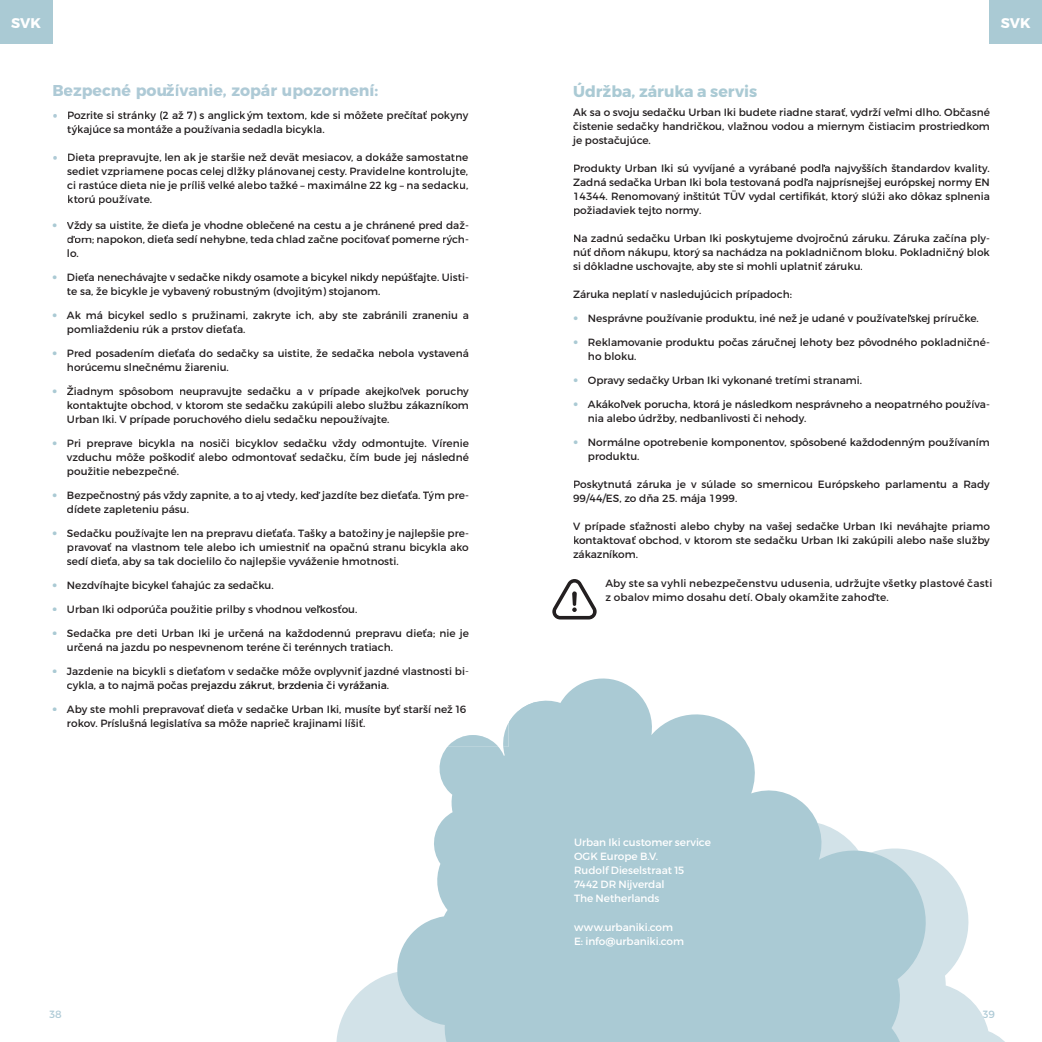
<style>
.page{position:relative;width:1042px;height:1042px;background:#fff}
.page>*{position:absolute;margin:0;border:0;box-sizing:border-box;transform-origin:0 0}
.t1{font:700 15.75px "Montserrat";color:#aecad6}
.t2{font:700 15.75px "Montserrat";color:#aacad4}
.t3{font:700 14px "Montserrat";color:#fff}
.t4{font:10.5px/14px "Montserrat";color:#231f20}
.t5{font:10.5px/14px "Montserrat";letter-spacing:-.005em;color:#fff}
.t6{font:10.5px "Montserrat";color:#aecad6}
.s1{font-size:19.25px;color:#aecad6}
.s2{font-family:"Helvetica Neue";color:#aacad4}
</style>
<div class="page">
<div style="left:990px;top:0;width:52px;height:44px;background:#aacad4"></div>
<svg style="left:933px;top:859px;width:72px;height:183px"></svg>
<svg style="left:536px;top:678px;width:397px;height:364px;fill:#aacad4"></svg>
<div style="left:0;top:0;width:52px;height:44px;background:#aacad4"></div>
<svg style="left:336px;top:973px;width:55px;height:69px;fill:#d2e2e8"></svg>
<svg style="left:391px;top:702px;width:145px;height:340px;fill:#aacad4"></svg>
<svg style="left:343px;top:683px;width:165px;height:64px"></svg>
<svg style="left:552px;top:579px;width:44px;height:40px"></svg>
<h2 class="t3" style="left:11px;top:12px;width:31px">SVK</h2>
<h2 class="t3" style="left:1001px;top:12px;width:31px">SVK</h2>
<h1 class="t1" style="left:52px;top:78px;width:327px">Bezpecné používanie, zopár upozornení:</h1>
<p class="t4" style="left:67px;top:108px;width:403px;text-indent:-15px"><span class="s1">•</span> Pozrite si stránky (2 až 7) s anglick ým textom, kde si môžete prečítať pokyny týkajúce sa montáže a používania sedadla bicykla.</p>
<p class="t4" style="left:67px;top:150px;width:403px;text-align:justify;text-indent:-15px"><span class="s1">•</span> Dieta prepravujte, len ak je staršie než devät mesiacov, a dokáže samostatne sediet vzpriamene pocas celej dlžky plánovanej cesty. Pravidelne kontrolujte, ci rastúce dieta nie je príliš velké alebo tažké – maximálne 22 kg – na sedacku, ktorú používate.</p>
<p class="t4" style="left:67px;top:219px;width:403px;text-align:justify;text-indent:-15px"><span class="s2">•</span> Vždy sa uistite, že dieťa je vhodne oblečené na cestu a je chránené pred daž&shy;ďom; napokon, dieťa sedí nehybne, teda chlad začne pociťovať pomerne rých&shy;lo.</p>
<p class="t4" style="left:67px;top:271px;width:403px;text-indent:-15px"><span class="s2">•</span> Dieťa nenechávajte v sedačke nikdy osamote a bicykel nikdy nepúšťajte. Uisti&shy;te sa, že bicykle je vybavený robustným (dvojitým) stojanom.</p>
<p class="t4" style="left:67px;top:308px;width:403px;text-indent:-15px"><span class="s2">•</span> Ak má bicykel sedlo s pružinami, zakryte ich, aby ste zabránili zraneniu a pomliaždeniu rúk a prstov dieťaťa.</p>
<p class="t4" style="left:67px;top:346px;width:403px;text-indent:-15px"><span class="s2">•</span> Pred posadením dieťaťa do sedačky sa uistite, že sedačka nebola vystavená horúcemu slnečnému žiareniu.</p>
<p class="t4" style="left:67px;top:384px;width:403px;text-align:justify;text-indent:-15px"><span class="s2">•</span> Žiadnym spôsobom neupravujte sedačku a v prípade akejkoľvek poruchy kontaktujte obchod, v ktorom ste sedačku zakúpili alebo službu zákazníkom Urban Iki. V prípade poruchového dielu sedačku nepoužívajte.</p>
<p class="t4" style="left:67px;top:436px;width:403px;text-align:justify;text-indent:-15px"><span class="s2">•</span> Pri preprave bicykla na nosiči bicyklov sedačku vždy odmontujte. Vírenie vzduchu môže poškodiť alebo odmontovať sedačku, čím bude jej následné použitie nebezpečné.</p>
<p class="t4" style="left:67px;top:488px;width:403px;text-indent:-15px"><span class="s2">•</span> Bezpečnostný pás vždy zapnite, a to aj vtedy, keď jazdíte bez dieťaťa. Tým pre&shy;dídete zapleteniu pásu.</p>
<p class="t4" style="left:67px;top:526px;width:403px;text-align:justify;text-indent:-15px"><span class="s2">•</span> Sedačku používajte len na prepravu dieťaťa. Tašky a batožiny je najlepšie pre&shy;pravovať na vlastnom tele alebo ich umiestniť na opačnú stranu bicykla ako sedí dieťa, aby sa tak docielilo čo najlepšie vyváženie hmotnosti.</p>
<p class="t4" style="left:52px;top:578px;width:223px"><span class="s2">•</span> Nezdvíhajte bicykel ťahajúc za sedačku.</p>
<p class="t4" style="left:52px;top:602px;width:307px"><span class="s2">•</span> Urban Iki odporúča použitie prilby s vhodnou veľkosťou.</p>
<p class="t4" style="left:67px;top:626px;width:403px;text-indent:-15px"><span class="s2">•</span> Sedačka pre deti Urban Iki je určená na každodennú prepravu dieťa; nie je určená na jazdu po nespevnenom teréne či terénnych tratiach.</p>
<p class="t4" style="left:67px;top:664px;width:403px;text-indent:-15px"><span class="s2">•</span> Jazdenie na bicykli s dieťaťom v sedačke môže ovplyvniť jazdné vlastnosti bi&shy;cykla, a to najmä počas prejazdu zákrut, brzdenia či vyrážania.</p>
<p class="t4" style="left:67px;top:702px;width:401px;text-indent:-15px"><span class="s2">•</span> Aby ste mohli prepravovať dieťa v sedačke Urban Iki, musíte byť starší než 16 rokov. Príslušná legislatíva sa môže naprieč krajinami líšiť.</p>
<p class="t6" style="left:50px;top:1007px;width:14px">38</p>
<h1 class="t2" style="left:573px;top:82px;width:186px">Údržba, záruka a servis</h1>
<p class="t4" style="left:573px;top:105px;width:418px;text-align:justify">Ak sa o svoju sedačku Urban Iki budete riadne starať, vydrží veľmi dlho. Občasné čistenie sedačky handričkou, vlažnou vodou a miernym čistiacim prostriedkom je postačujúce.</p>
<p class="t4" style="left:573px;top:161px;width:418px;text-align:justify">Produkty Urban Iki sú vyvíjané a vyrábané podľa najvyšších štandardov kvality.<br>Zadná sedačka Urban Iki bola testovaná podľa najprísnejšej európskej normy EN 14344. Renomovaný inštitút TÜV vydal certifikát, ktorý slúži ako dôkaz splnenia požiadaviek tejto normy.</p>
<p class="t4" style="left:573px;top:231px;width:418px;text-align:justify">Na zadnú sedačku Urban Iki poskytujeme dvojročnú záruku. Záruka začína ply&shy;núť dňom nákupu, ktorý sa nachádza na pokladničnom bloku. Pokladničný blok si dôkladne uschovajte, aby ste si mohli uplatniť záruku.</p>
<p class="t4" style="left:573px;top:287px;width:220px">Záruka neplatí v nasledujúcich prípadoch:</p>
<p class="t4" style="left:573px;top:311px;width:407px"><span class="s2">•</span> Nesprávne používanie produktu, iné než je udané v používateľskej príručke.</p>
<p class="t4" style="left:588px;top:335px;width:403px;text-indent:-15px"><span class="s2">•</span> Reklamovanie produktu počas záručnej lehoty bez pôvodného pokladničné&shy;ho bloku.</p>
<p class="t4" style="left:573px;top:373px;width:290px"><span class="s2">•</span> Opravy sedačky Urban Iki vykonané tretími stranami.</p>
<p class="t4" style="left:588px;top:397px;width:403px;text-indent:-15px"><span class="s2">•</span> Akákoľvek porucha, ktorá je následkom nesprávneho a neopatrného používa&shy;nia alebo údržby, nedbanlivosti či nehody.</p>
<p class="t4" style="left:588px;top:435px;width:403px;text-indent:-15px"><span class="s2">•</span> Normálne opotrebenie komponentov, spôsobené každodenným používaním produktu.</p>
<p class="t4" style="left:573px;top:477px;width:418px">Poskytnutá záruka je v súlade so smernicou Európskeho parlamentu a Rady<br>99/44/ES, zo dňa 25. mája 1999.</p>
<p class="t4" style="left:573px;top:519px;width:418px;text-align:justify">V prípade sťažnosti alebo chyby na vašej sedačke Urban Iki neváhajte priamo kontaktovať obchod, v ktorom ste sedačku Urban Iki zakúpili alebo naše služby zákazníkom.</p>
<p class="t4" style="left:605px;top:576px;width:388px">Aby ste sa vyhli nebezpečenstvu udusenia, udržujte všetky plastové časti z obalov mimo dosahu detí. Obaly okamžite zahoďte.</p>
<p class="t5" style="left:574px;top:836px;width:138px">Urban Iki customer service<br>OGK Europe B.V.<br>Rudolf Dieselstraat 15<br>7442 DR Nijverdal<br>The Netherlands</p>
<p class="t5" style="left:574px;top:919px;width:112px">www.urbaniki.com<br>E: info@urbaniki.com</p>
<p class="t6" style="left:983px;top:1007px;width:14px">39</p>
</div>
